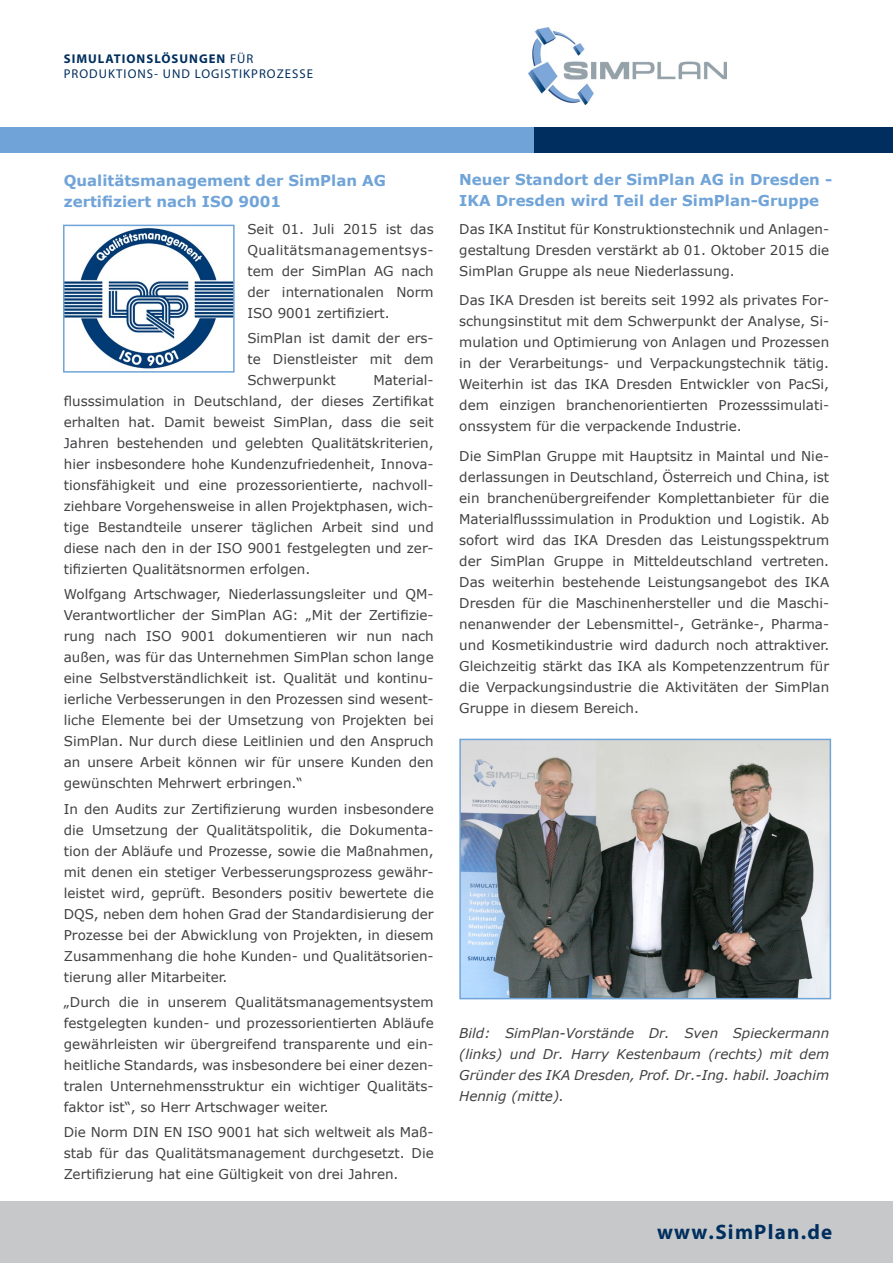
<style>
.page{position:relative;width:893px;height:1263px;background:#fff}
.page>*{position:absolute;margin:0;border:0;box-sizing:border-box;transform-origin:0 0}
.t1{font:700 21px "Myriad Pro";letter-spacing:.06em;color:#002e5e}
.t2{font:700 15px/21px "Verdana";color:#70a4d8}
.t3{font:13.5px/21px "Verdana";color:#414042;text-align:justify}
.t4{font:italic 13.5px/21px "Verdana";color:#414042;text-align:justify}
.t5{font:12.75px/15.3px "Myriad Pro";letter-spacing:.08em;color:#002e5e}
.s1{font-weight:700}
</style>
<div class="page">
<div style="left:0;top:1201px;width:893px;height:62px;background:#c7c8ca"></div>
<img style="left:529px;top:28px;width:198px;height:77px">
<div style="left:0;top:128px;width:893px;height:25px;background:#002e5e"></div>
<div style="left:0;top:128px;width:533px;height:25px;background:#70a4d8"></div>
<img style="left:66px;top:228px;width:166px;height:141px">
<div style="left:63px;top:225px;width:172px;height:148px;border:2px solid #70a4d8"></div>
<img style="left:462px;top:742px;width:366px;height:254px">
<div style="left:459px;top:739px;width:372px;height:260px;border:2px solid #70a4d8"></div>
<p class="t5" style="left:64px;top:51px;width:251px"><span class="s1">SIMULATIONSLÖSUNGEN</span> FÜR<br>PRODUKTIONS- UND LOGISTIKPROZESSE</p>
<p class="t2" style="left:64px;top:170px;width:324px">Qualitätsmanagement der SimPlan AG zertifiziert nach ISO 9001</p>
<p class="t2" style="left:459px;top:169px;width:375px">Neuer Standort der SimPlan AG in Dresden -<br>IKA Dresden wird Teil der SimPlan-Gruppe</p>
<p class="t3" style="left:247px;top:218px;width:188px">Seit 01. Juli 2015 ist das Qualitätsmanagementsys&shy;tem der SimPlan AG nach der internationalen Norm ISO 9001 zertifiziert.</p>
<p class="t3" style="left:247px;top:327px;width:188px">SimPlan ist damit der ers&shy;te Dienstleister mit dem Schwerpunkt</p>
<p class="t3" style="left:64px;top:369px;width:371px;text-indent:310px">Material&shy;flusssimulation in Deutschland, der dieses Zertifikat erhalten hat. Damit beweist SimPlan, dass die seit Jahren bestehenden und gelebten Qualitätskriterien, hier insbesondere hohe Kundenzufriedenheit, Innova&shy;tionsfähigkeit und eine prozessorientierte, nachvoll&shy;ziehbare Vorgehensweise in allen Projektphasen, wich&shy;tige Bestandteile unserer täglichen Arbeit sind und diese nach den in der ISO 9001 festgelegten und zer&shy;tifizierten Qualitätsnormen erfolgen.</p>
<p class="t3" style="left:64px;top:584px;width:371px">Wolfgang Artschwager, Niederlassungsleiter und QM-Verantwortlicher der SimPlan AG: „Mit der Zertifizie&shy;rung nach ISO 9001 dokumentieren wir nun nach außen, was für das Unternehmen SimPlan schon lange eine Selbstverständlichkeit ist. Qualität und kontinu&shy;ierliche Verbesserungen in den Prozessen sind wesent&shy;liche Elemente bei der Umsetzung von Projekten bei SimPlan. Nur durch diese Leitlinien und den Anspruch an unsere Arbeit können wir für unsere Kunden den gewünschten Mehrwert erbringen.“</p>
<p class="t3" style="left:64px;top:798px;width:371px">In den Audits zur Zertifizierung wurden insbesondere die Umsetzung der Qualitätspolitik, die Dokumenta&shy;tion der Abläufe und Prozesse, sowie die Maßnahmen, mit denen ein stetiger Verbesserungsprozess gewähr&shy;leistet wird, geprüft. Besonders positiv bewertete die DQS, neben dem hohen Grad der Standardisierung der Prozesse bei der Abwicklung von Projekten, in diesem Zusammenhang die hohe Kunden- und Qualitätsorien&shy;tierung aller Mitarbeiter.</p>
<p class="t3" style="left:64px;top:991px;width:371px">„Durch die in unserem Qualitätsmanagementsystem festgelegten kunden- und prozessorientierten Abläufe gewährleisten wir übergreifend transparente und ein&shy;heitliche Standards, was insbesondere bei einer dezen&shy;tralen Unternehmensstruktur ein wichtiger Qualitäts&shy;faktor ist“, so Herr Artschwager weiter.</p>
<p class="t3" style="left:64px;top:1122px;width:371px">Die Norm DIN EN ISO 9001 hat sich weltweit als Maß&shy;stab für das Qualitätsmanagement durchgesetzt. Die Zertifizierung hat eine Gültigkeit von drei Jahren.</p>
<p class="t3" style="left:459px;top:218px;width:371px">Das IKA Institut für Konstruktionstechnik und Anlagen&shy;gestaltung Dresden verstärkt ab 01. Oktober 2015 die SimPlan Gruppe als neue Niederlassung.</p>
<p class="t3" style="left:459px;top:290px;width:371px">Das IKA Dresden ist bereits seit 1992 als privates For&shy;schungsinstitut mit dem Schwerpunkt der Analyse, Si&shy;mulation und Optimierung von Anlagen und Prozessen in der Verarbeitungs- und Verpackungstechnik tätig.<br>Weiterhin ist das IKA Dresden Entwickler von PacSi, dem einzigen branchenorientierten Prozesssimulati&shy;onssystem für die verpackende Industrie.</p>
<p class="t3" style="left:459px;top:445px;width:371px">Die SimPlan Gruppe mit Hauptsitz in Maintal und Nie&shy;derlassungen in Deutschland, Österreich und China, ist ein branchenübergreifender Komplettanbieter für die Materialflusssimulation in Produktion und Logistik. Ab sofort wird das IKA Dresden das Leistungsspektrum der SimPlan Gruppe in Mitteldeutschland vertreten.<br>Das weiterhin bestehende Leistungsangebot des IKA Dresden für die Maschinenhersteller und die Maschi&shy;nenanwender der Lebensmittel-, Getränke-, Pharma&shy;und Kosmetikindustrie wird dadurch noch attraktiver.<br>Gleichzeitig stärkt das IKA als Kompetenzzentrum für die Verpackungsindustrie die Aktivitäten der SimPlan Gruppe in diesem Bereich.</p>
<p class="t4" style="left:459px;top:1022px;width:371px">Bild: SimPlan-Vorstände Dr. Sven Spieckermann (links) und Dr. Harry Kestenbaum (rechts) mit dem Gründer des IKA Dresden, Prof. Dr.-Ing. habil. Joachim Hennig (mitte).</p>
<h1 class="t1" style="left:657px;top:1218px;width:177px">www.SimPlan.de</h1>
</div>
